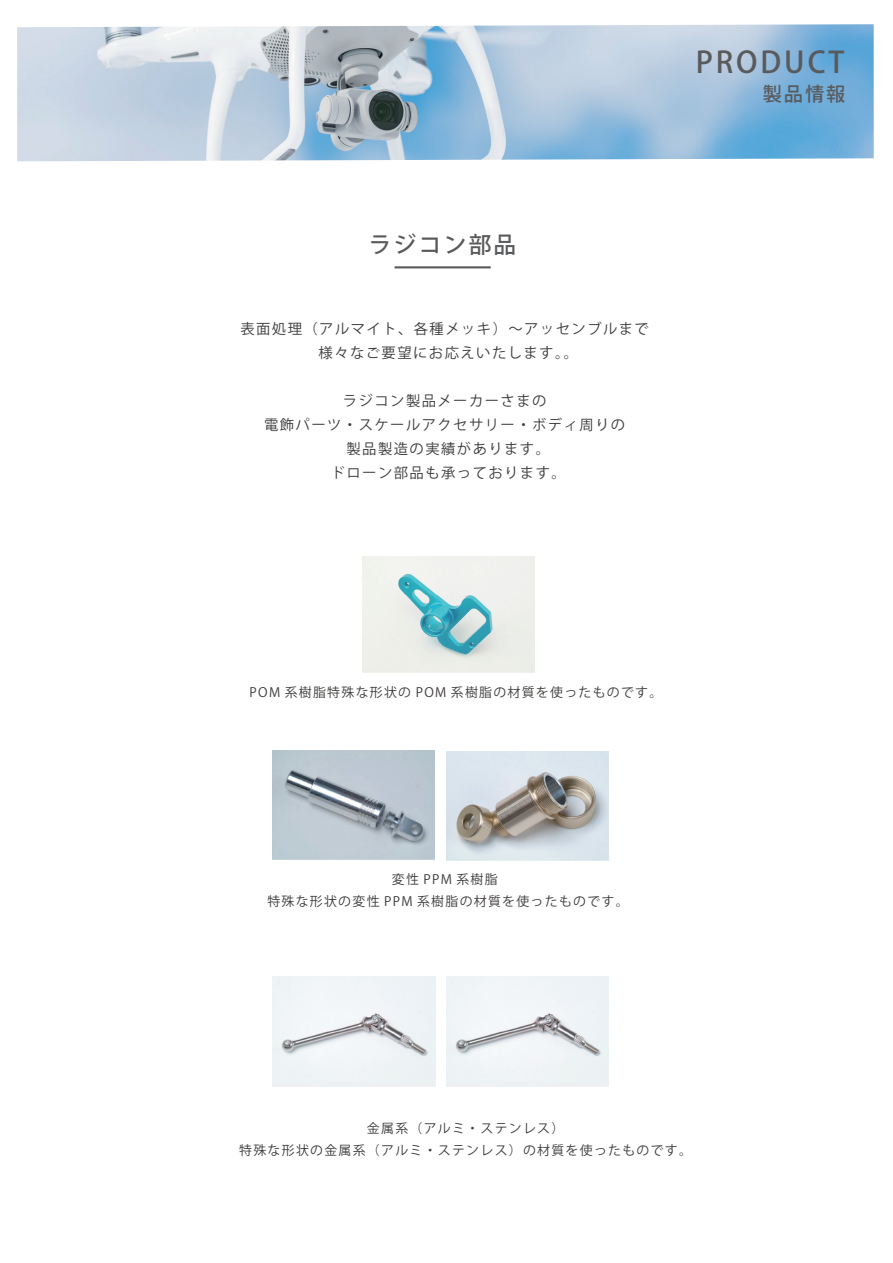
<style>
.page{position:relative;width:893px;height:1263px;background:#fff}
.page>*{position:absolute;margin:0;border:0;box-sizing:border-box;transform-origin:0 0}
.t1{font:500 29.4px "Koz Go Pr 6 N";letter-spacing:.1em;color:#595a5c}
.t2{font:500 22.65px "Koz Go Pr 6 N";letter-spacing:.1em;color:#595a5c}
.t3{font:500 19.2px "Koz Go Pr 6 N";color:#595a5c}
.t4{font:14.4px/24px "Koz Go Pr 6 N";letter-spacing:.1em;color:#3d3b3a;text-align:center}
.t5{font:12.9px/22.5px "Koz Go Pr 6 N";letter-spacing:.1em;color:#3d3b3a;text-align:center}
</style>
<div class="page">
<img style="left:17px;top:24px;width:857px;height:137px">
<img style="left:363px;top:556px;width:171px;height:116px">
<img style="left:272px;top:751px;width:162px;height:109px">
<img style="left:447px;top:751px;width:162px;height:109px">
<img style="left:272px;top:976px;width:163px;height:110px">
<img style="left:446px;top:977px;width:163px;height:109px">
<hr style="left:395px;top:266px;width:96px;height:2px;background:#595a5c">
<h1 class="t1" style="left:696px;top:45px;width:150px">PRODUCT</h1>
<h3 class="t3" style="left:763px;top:83px;width:84px">製品情報</h3>
<h2 class="t2" style="left:369px;top:232px;width:149px">ラジコン部品</h2>
<p class="t4" style="left:240px;top:317px;width:410px">表面処理（アルマイト、各種メッキ）～アッセンブルまで様々なご要望にお応えいたします。。</p>
<p class="t4" style="left:264px;top:389px;width:363px">ラジコン製品メーカーさまの<br>電飾パーツ・スケールアクセサリー・ボディ周りの製品製造の実績があります。<br>ドローン部品も承っております。</p>
<p class="t5" style="left:250px;top:681px;width:414px">POM 系樹脂特殊な形状の POM 系樹脂の材質を使ったものです。</p>
<p class="t5" style="left:267px;top:868px;width:363px">変性 PPM 系樹脂<br>特殊な形状の変性 PPM 系樹脂の材質を使ったものです。</p>
<p class="t5" style="left:239px;top:1117px;width:454px">金属系（アルミ・ステンレス）<br>特殊な形状の金属系（アルミ・ステンレス）の材質を使ったものです。</p>
</div>
